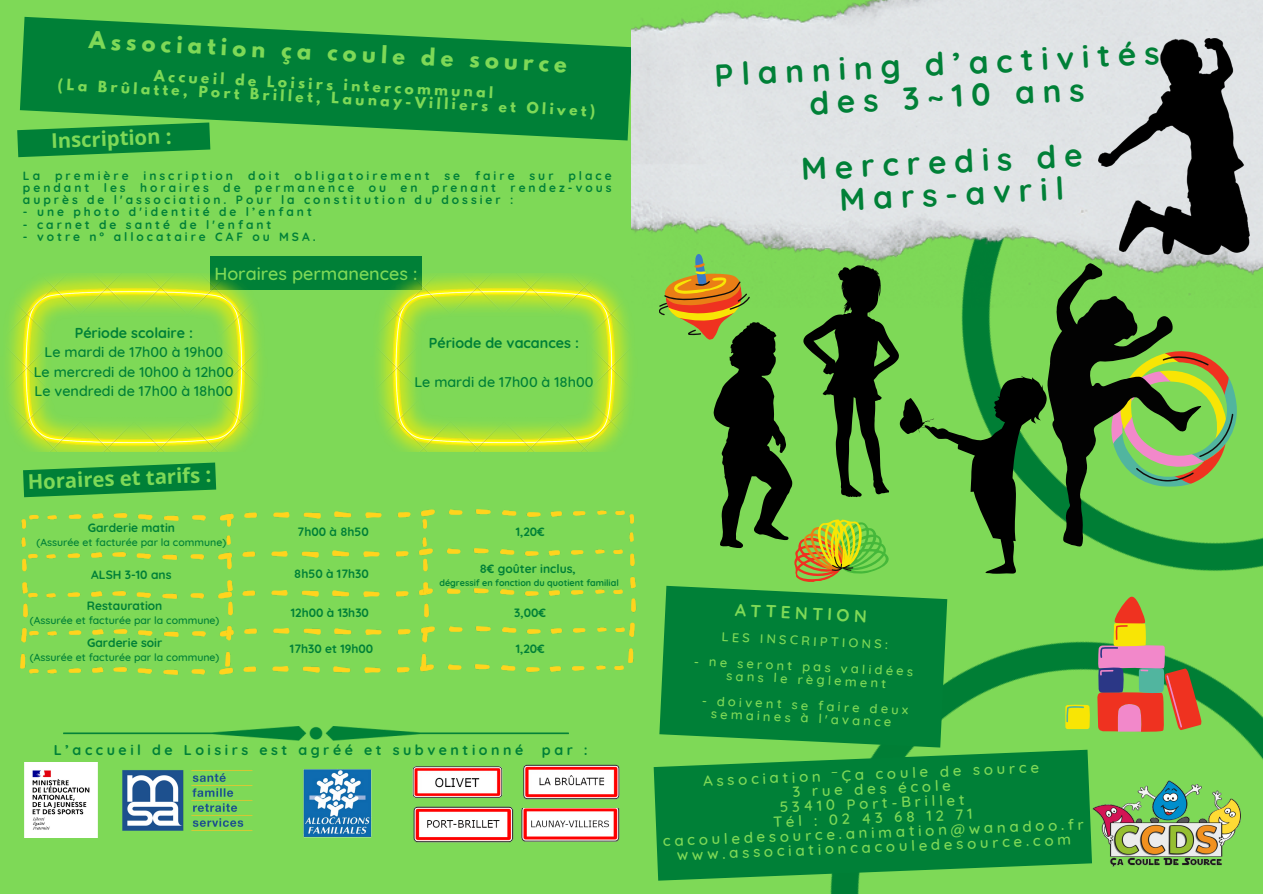
<style>
.page{position:relative;width:1263px;height:894px;background:#fff}
.page>*{position:absolute;margin:0;border:0;box-sizing:border-box;transform-origin:0 0}
.t1{font:700 31.5px "Quicksand";color:#008037}
.t2{font:700 21px "League Spartan";color:#7ed957}
.t3{font:700 20.25px "Open Sans";color:#7ed957}
.t4{font:500 18px "Quicksand";color:#7ed957}
.t5{font:700 17.4px "Quicksand";color:#7ed957}
.t6{font:500 15px "Quicksand";color:#7ed957}
.t7{font:500 14.4px "Quicksand";color:#008037}
.t8{font:700 14.4px "Quicksand";color:#008037}
.t9{font:700 14.25px "Quicksand";letter-spacing:.25em;color:#008037}
.t10{font:700 13.8px "League Spartan";color:#7ed957}
.t11{font:500 12.9px/12.9px "Quicksand";color:#7ed957;text-align:center}
.t12{font:700 12px/12.1px "Quicksand";letter-spacing:.25em;color:#008037;text-align:justify}
.t13{font:700 12px "Quicksand";color:#008037}
.t14{font:500 10.5px "Quicksand";color:#008037}
.t15{font:700 9px "Quicksand";color:#008037}
</style>
<div class="page">
<div style="left:0;top:0;width:1263px;height:893px;background:#7ed957"></div>
<img style="left:830px;top:672px;width:433px;height:221px">
<img style="left:1092px;top:778px;width:151px;height:90px">
<img style="left:413px;top:806px;width:112px;height:37px">
<img style="left:512px;top:808px;width:108px;height:33px">
<img style="left:412px;top:766px;width:91px;height:31px">
<img style="left:523px;top:764px;width:97px;height:36px">
<img style="left:303px;top:769px;width:69px;height:69px">
<img style="left:122px;top:770px;width:131px;height:61px">
<img style="left:24px;top:762px;width:74px;height:75px">
<img style="left:947px;top:537px;width:316px;height:135px">
<svg style="left:20px;top:17px;width:611px;height:123px;fill:#008037"></svg>
<svg style="left:17px;top:122px;width:193px;height:35px"></svg>
<div style="left:210px;top:256px;width:212px;height:34px;background:#008037"></div>
<img style="left:8px;top:274px;width:251px;height:177px">
<img style="left:378px;top:274px;width:251px;height:177px">
<svg style="left:23px;top:462px;width:193px;height:35px"></svg>
<img style="left:30px;top:512px;width:290px;height:8px">
<img style="left:334px;top:509px;width:290px;height:8px">
<img style="left:28px;top:551px;width:290px;height:8px">
<img style="left:332px;top:548px;width:290px;height:8px">
<img style="left:28px;top:590px;width:290px;height:8px">
<img style="left:332px;top:588px;width:290px;height:8px">
<img style="left:30px;top:628px;width:290px;height:8px">
<img style="left:334px;top:626px;width:290px;height:8px">
<img style="left:64px;top:726px;width:505px;height:14px">
<img style="left:631px;top:0;width:632px;height:275px">
<svg style="left:659px;top:585px;width:288px;height:162px;background:#0c883a"></svg>
<svg style="left:654px;top:749px;width:438px;height:131px;background:#108b3b"></svg>
<img style="left:29px;top:666px;width:290px;height:8px">
<img style="left:333px;top:664px;width:291px;height:7px">
<img style="left:20px;top:519px;width:8px;height:149px">
<img style="left:226px;top:517px;width:8px;height:149px">
<img style="left:422px;top:519px;width:8px;height:149px">
<img style="left:628px;top:514px;width:8px;height:148px">
<svg style="left:1065px;top:596px;width:136px;height:135px"></svg>
<svg style="left:656px;top:252px;width:581px;height:332px"></svg>
<img style="left:1098px;top:38px;width:151px;height:216px">
<p class="t2" style="left:90px;top:29px;width:480px;rotate:3deg">Association ça coule de source</p>
<p class="t10" style="left:155px;top:68px;width:341px;rotate:3deg">Accueil de Loisirs intercommunal</p>
<p class="t10" style="left:58px;top:77px;width:540px;rotate:3deg">(La Brûlatte, Port Brillet, Launay-Villiers et Olivet)</p>
<p class="t3" style="left:51px;top:126px;width:122px;rotate:-2deg">Inscription :</p>
<p class="t12" style="left:23px;top:169px;width:590px">La première inscription doit obligatoirement se faire sur place pendant les horaires de permanence ou en prenant rendez-vous auprès de l'association. Pour la constitution du dossier :</p>
<p class="t12" style="left:23px;top:206px;width:290px">- une photo d'identité de l’enfant</p>
<p class="t12" style="left:23px;top:218px;width:250px">- carnet de santé de l'enfant</p>
<p class="t12" style="left:23px;top:230px;width:294px">- votre n° allocataire CAF ou MSA.</p>
<p class="t4" style="left:214px;top:262px;width:204px">Horaires permanences :</p>
<p class="t8" style="left:75px;top:324px;width:120px">Période scolaire :</p>
<p class="t7" style="left:45px;top:343px;width:180px">Le mardi de 17h00 à 19h00</p>
<p class="t7" style="left:34px;top:362px;width:202px">Le mercredi de 10h00 à 12h00</p>
<p class="t7" style="left:35px;top:381px;width:200px">Le vendredi de 17h00 à 18h00</p>
<p class="t3" style="left:27px;top:467px;width:185px;rotate:-2deg">Horaires et tarifs :</p>
<p class="t13" style="left:88px;top:519px;width:89px">Garderie matin</p>
<p class="t14" style="left:37px;top:535px;width:191px">(Assurée et facturée par la commune)</p>
<p class="t8" style="left:429px;top:334px;width:152px">Période de vacances :</p>
<p class="t7" style="left:414px;top:372px;width:181px">Le mardi de 17h00 à 18h00</p>
<p class="t13" style="left:298px;top:524px;width:73px">7h00 à 8h50</p>
<p class="t12" style="left:516px;top:525px;width:31px">1,20€</p>
<p class="t13" style="left:91px;top:566px;width:82px">ALSH 3-10 ans</p>
<p class="t13" style="left:294px;top:566px;width:76px">8h50 à 17h30</p>
<p class="t13" style="left:480px;top:561px;width:97px">8€ goûter inclus,</p>
<p class="t15" style="left:439px;top:576px;width:181px">dégressif en fonction du quotient familial</p>
<p class="t13" style="left:87px;top:598px;width:77px">Restauration</p>
<p class="t14" style="left:30px;top:613px;width:191px">(Assurée et facturée par la commune)</p>
<p class="t13" style="left:87px;top:635px;width:77px">Garderie soir</p>
<p class="t14" style="left:30px;top:650px;width:191px">(Assurée et facturée par la commune)</p>
<p class="t13" style="left:291px;top:604px;width:80px">12h00 à 13h30</p>
<p class="t12" style="left:514px;top:606px;width:33px">3,00€</p>
<p class="t13" style="left:290px;top:641px;width:85px">17h30 et 19h00</p>
<p class="t12" style="left:516px;top:642px;width:31px">1,20€</p>
<p class="t9" style="left:54px;top:740px;width:471px">L’accueil de Loisirs est agréé et subventionné</p>
<p class="t9" style="left:542px;top:740px;width:47px">par :</p>
<p class="t1" style="left:714px;top:56px;width:447px;rotate:-3deg">Planning d’activités</p>
<p class="t1" style="left:808px;top:83px;width:277px;rotate:-3deg">des 3~10 ans</p>
<p class="t1" style="left:800px;top:149px;width:283px;rotate:-3deg">Mercredis de</p>
<p class="t1" style="left:839px;top:180px;width:226px;rotate:-3deg">Mars-avril</p>
<p class="t5" style="left:736px;top:598px;width:133px;rotate:3deg">ATTENTION</p>
<p class="t11" style="left:722px;top:629px;width:168px;rotate:3deg">LES INSCRIPTIONS:</p>
<p class="t11" style="left:694px;top:653px;width:221px;rotate:3deg">- ne seront pas validées</p>
<p class="t11" style="left:727px;top:668px;width:162px;rotate:3deg">sans le règlement</p>
<p class="t11" style="left:702px;top:693px;width:208px;rotate:3deg">- doivent se faire deux semaines à l'avance</p>
<p class="t6" style="left:703px;top:770px;width:119px;rotate:-2deg">Association</p>
<p class="t6" style="left:841px;top:764px;width:199px;rotate:-2deg">Ça coule de source</p>
<p class="t6" style="left:792px;top:781px;width:160px;rotate:-2deg">3 rue des école</p>
<p class="t6" style="left:779px;top:796px;width:187px;rotate:-2deg">53410 Port-Brillet</p>
<p class="t6" style="left:773px;top:811px;width:201px;rotate:-2deg">Tél : 02 43 68 12 71</p>
<p class="t6" style="left:663px;top:830px;width:423px;rotate:-2deg">cacouledesource.animation@wanadoo.fr</p>
<p class="t6" style="left:677px;top:844px;width:396px;rotate:-2deg">www.associationcacouledesource.com</p>
</div>
